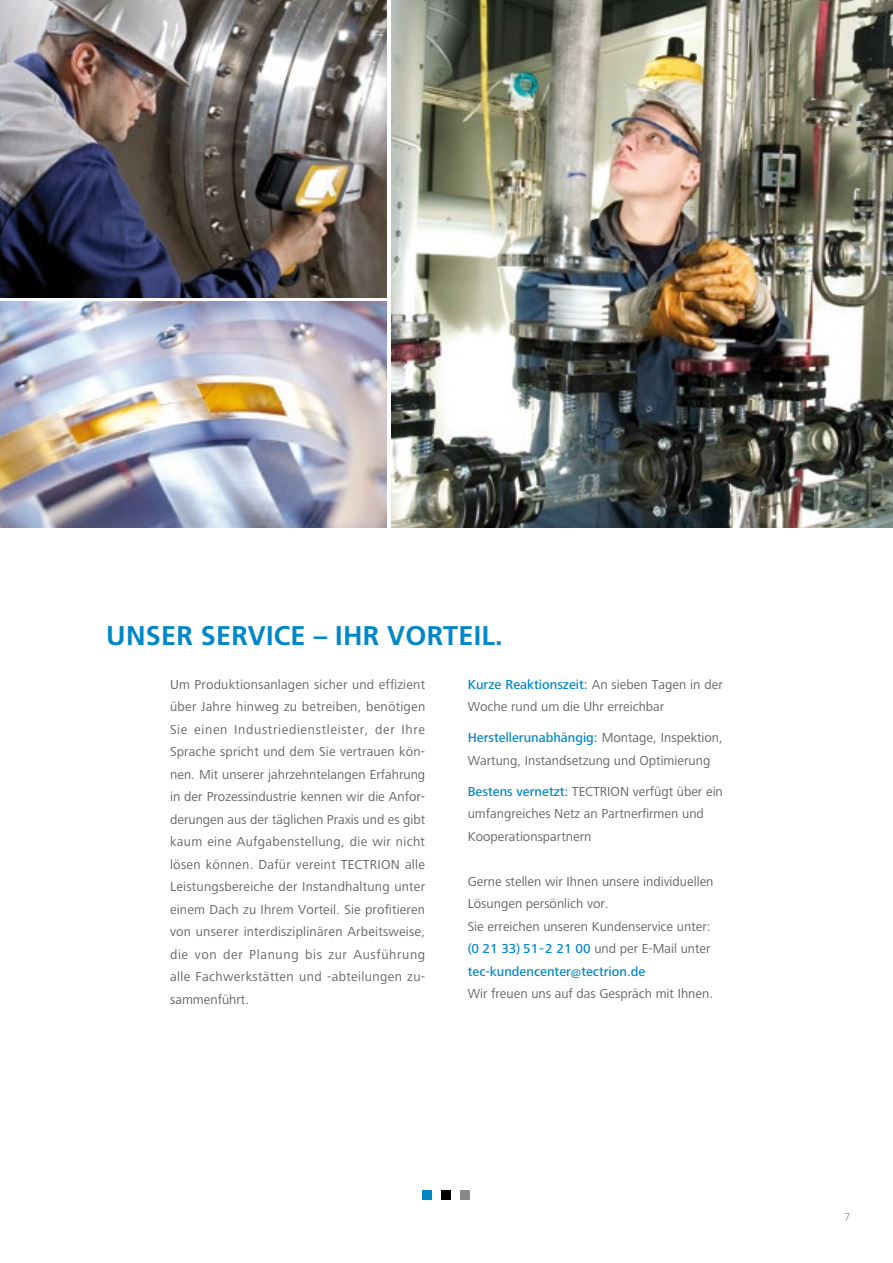
<style>
.page{position:relative;width:893px;height:1263px;background:#fff}
.page>*{position:absolute;margin:0;border:0;box-sizing:border-box;transform-origin:0 0}
.t1{font:700 27px "Frutiger LT Pro";letter-spacing:.01em;color:#0087c8}
.t2{font:13.5px/22.5px "Frutiger Next LT";color:#646567}
.t3{font:300 12px "Frutiger Next LT";color:#87888a}
.s1{font-weight:500;color:#0087c8}
</style>
<div class="page">
<img style="left:391px;top:0;width:502px;height:527px">
<img style="left:0;top:0;width:387px;height:298px">
<div style="left:422px;top:1191px;width:10px;height:9px;background:#0087c8"></div>
<div style="left:441px;top:1191px;width:10px;height:9px;background:#000"></div>
<div style="left:460px;top:1191px;width:10px;height:9px;background:#87888a"></div>
<img style="left:0;top:302px;width:387px;height:225px">
<h1 class="t1" style="left:106px;top:620px;width:398px">UNSER SERVICE – IHR VORTEIL.</h1>
<p class="t2" style="left:170px;top:673px;width:257px;text-align:justify">Um Produktionsanlagen sicher und effizient über Jahre hinweg zu betreiben, benötigen Sie einen Industriedienstleister, der Ihre Sprache spricht und dem Sie vertrauen kön&shy;nen. Mit unserer jahrzehntelangen Erfahrung in der Prozessindustrie kennen wir die Anfor&shy;derungen aus der täglichen Praxis und es gibt kaum eine Aufgabenstellung, die wir nicht lösen können. Dafür vereint TECTRION alle Leistungsbereiche der Instandhaltung unter einem Dach zu Ihrem Vorteil. Sie profitieren von unserer interdisziplinären Arbeitsweise, die von der Planung bis zur Ausführung alle Fachwerkstätten und -abteilungen zu&shy;sammenführt.</p>
<p class="t2" style="left:468px;top:673px;width:257px"><span class="s1">Kurze Reaktionszeit:</span> An sieben Tagen in der<br>Woche rund um die Uhr erreichbar</p>
<p class="t2" style="left:468px;top:727px;width:257px"><span class="s1">Herstellerunabhängig:</span> Montage, Inspektion,<br>Wartung, Instandsetzung und Optimierung</p>
<p class="t2" style="left:468px;top:780px;width:257px"><span class="s1">Bestens vernetzt:</span> TECTRION verfügt über ein umfangreiches Netz an Partnerfirmen und<br>Kooperationspartnern</p>
<p class="t2" style="left:468px;top:870px;width:247px">Gerne stellen wir Ihnen unsere individuellen Lösungen persönlich vor.<br>Sie erreichen unseren Kundenservice unter: <span class="s1">(0 21 33) 51-2 21 00</span> und per E-Mail unter <span class="s1">tec-kundencenter@tectrion.de</span></p>
<p class="t2" style="left:468px;top:983px;width:247px">Wir freuen uns auf das Gespräch mit Ihnen.</p>
<p class="t3" style="left:844px;top:1210px;width:8px">7</p>
</div>
